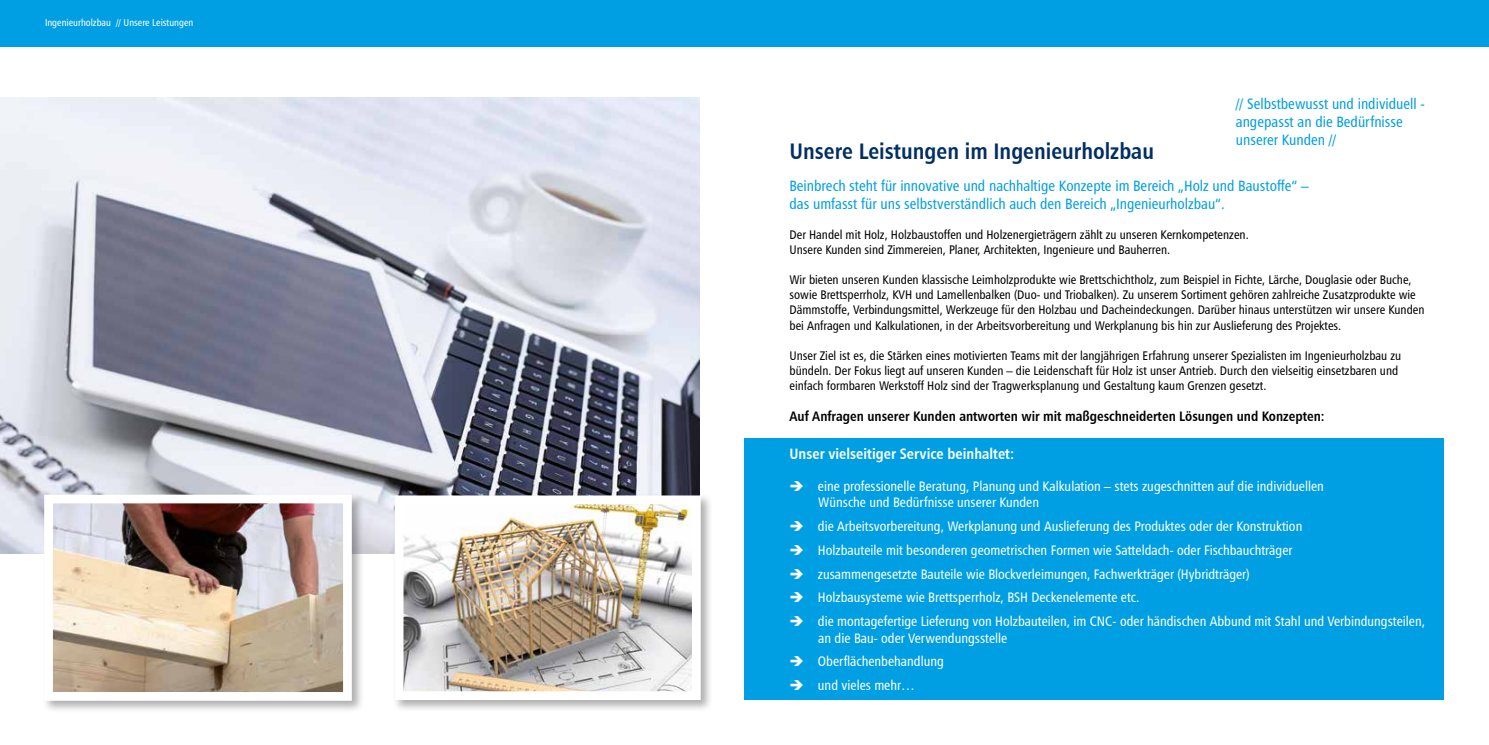
<style>
.page{position:relative;width:1489px;height:745px;background:#fff}
.page>*{position:absolute;margin:0;border:0;box-sizing:border-box;transform-origin:0 0}
.t1{font:22.5px "Humanist 777 BT Bold Condensed B";color:#002f63}
.t2{font:15px/18px "Humanist 777 BT Roman Condensed B";color:#009fe3}
.t3{font:15px "Humanist 777 BT Bold Condensed B";color:#fff}
.t4{font:13.75px/16.5px "Humanist 777 BT Roman Condensed B";color:#fff}
.t5{font:13.75px "Humanist 777 BT Bold Condensed B";color:#000}
.t6{font:12.5px/15px "Humanist 777 BT Roman Condensed B";color:#000}
.t7{font:10px "Humanist 777 BT Roman Condensed B";color:#fff}
</style>
<div class="page">
<div style="left:744px;top:438px;width:699px;height:261px;background:#009fe3"></div>
<img style="left:0;top:98px;width:699px;height:455px">
<div style="left:42px;top:492px;width:322px;height:221px;background:#000;opacity:.32"></div>
<img style="left:54px;top:504px;width:288px;height:186px">
<div style="left:44px;top:494px;width:308px;height:206px;border:9px solid #fff"></div>
<div style="left:392px;top:492px;width:321px;height:220px;background:#000;opacity:.32"></div>
<img style="left:405px;top:505px;width:285px;height:184px">
<div style="left:395px;top:495px;width:305px;height:204px;border:9px solid #fff"></div>
<div style="left:0;top:0;width:1488px;height:46px;background:#009fe3"></div>
<p class="t7" style="left:45px;top:17px;width:150px">Ingenieurholzbau // Unsere Leistungen</p>
<p class="t2" style="left:1235px;top:94px;width:190px">// Selbstbewusst und individuell - angepasst an die Bedürfnisse unserer Kunden //</p>
<h1 class="t1" style="left:789px;top:137px;width:366px">Unsere Leistungen im Ingenieurholzbau</h1>
<p class="t2" style="left:789px;top:176px;width:520px">Beinbrech steht für innovative und nachhaltige Konzepte im Bereich „Holz und Baustoffe“ – das umfasst für uns selbstverständlich auch den Bereich „Ingenieurholzbau“.</p>
<p class="t6" style="left:789px;top:227px;width:460px">Der Handel mit Holz, Holzbaustoffen und Holzenergieträgern zählt zu unseren Kernkompetenzen.<br>Unsere Kunden sind Zimmereien, Planer, Architekten, Ingenieure und Bauherren.</p>
<p class="t6" style="left:789px;top:272px;width:636px">Wir bieten unseren Kunden klassische Leimholzprodukte wie Brettschichtholz, zum Beispiel in Fichte, Lärche, Douglasie oder Buche, sowie Brettsperrholz, KVH und Lamellenbalken (Duo- und Triobalken). Zu unserem Sortiment gehören zahlreiche Zusatzprodukte wie Dämmstoffe, Verbindungsmittel, Werkzeuge für den Holzbau und Dacheindeckungen. Darüber hinaus unterstützen wir unsere Kunden bei Anfragen und Kalkulationen, in der Arbeitsvorbereitung und Werkplanung bis hin zur Auslieferung des Projektes.</p>
<p class="t6" style="left:789px;top:347px;width:613px">Unser Ziel ist es, die Stärken eines motivierten Teams mit der langjährigen Erfahrung unserer Spezialisten im Ingenieurholzbau zu bündeln. Der Fokus liegt auf unseren Kunden – die Leidenschaft für Holz ist unser Antrieb. Durch den vielseitig einsetzbaren und einfach formbaren Werkstoff Holz sind der Tragwerksplanung und Gestaltung kaum Grenzen gesetzt.</p>
<p class="t5" style="left:789px;top:407px;width:536px">Auf Anfragen unserer Kunden antworten wir mit maßgeschneiderten Lösungen und Konzepten:</p>
<p class="t3" style="left:789px;top:444px;width:226px">Unser vielseitiger Service beinhaltet:</p>
<p class="t4" style="left:818px;top:477px;width:507px;text-indent:-29px">➔ eine professionelle Beratung, Planung und Kalkulation – stets zugeschnitten auf die individuellen<br>Wünsche und Bedürfnisse unserer Kunden</p>
<p class="t4" style="left:789px;top:517px;width:514px">➔ die Arbeitsvorbereitung, Werkplanung und Auslieferung des Produktes oder der Konstruktion</p>
<p class="t4" style="left:789px;top:541px;width:504px">➔ Holzbauteile mit besonderen geometrischen Formen wie Satteldach- oder Fischbauchträger</p>
<p class="t4" style="left:789px;top:565px;width:462px">➔ zusammengesetzte Bauteile wie Blockverleimungen, Fachwerkträger (Hybridträger)</p>
<p class="t4" style="left:789px;top:588px;width:351px">➔ Holzbausysteme wie Brettsperrholz, BSH Deckenelemente etc.</p>
<p class="t4" style="left:818px;top:612px;width:608px;text-indent:-29px">➔ die montagefertige Lieferung von Holzbauteilen, im CNC- oder händischen Abbund mit Stahl und Verbindungsteilen, an die Bau- oder Verwendungsstelle</p>
<p class="t4" style="left:789px;top:652px;width:156px">➔ Oberflächenbehandlung</p>
<p class="t4" style="left:789px;top:676px;width:127px">➔ und vieles mehr…</p>
</div>
